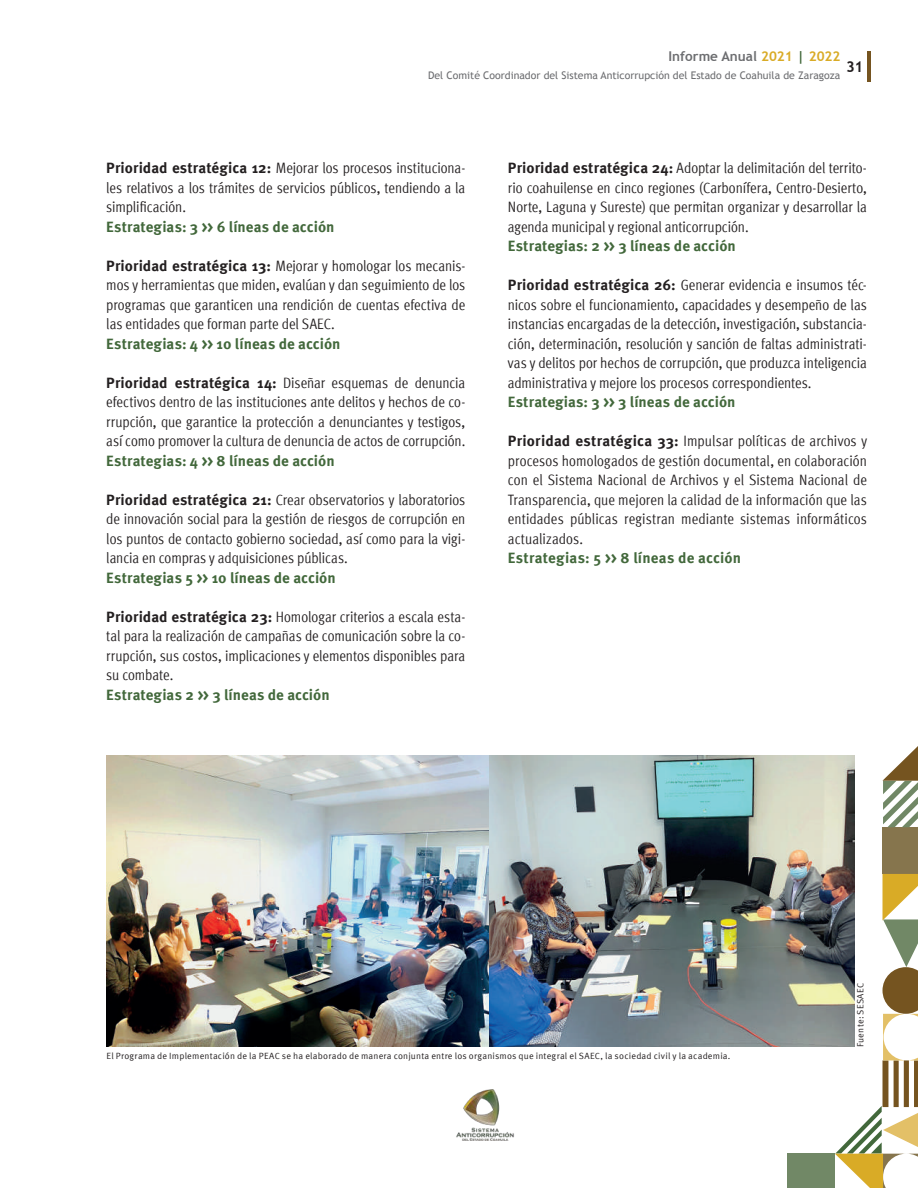
<style>
.page{position:relative;width:918px;height:1188px;background:#fff}
.page>*{position:absolute;margin:0;border:0;box-sizing:border-box;transform-origin:0 0}
.t1{font:condensed 15px/19.5px "Meta Pro";letter-spacing:-.005em;color:#231f20;text-align:justify}
.t2{font:700 15px "Meta Pro";letter-spacing:.01em;color:#42683b}
.t3{font:700 13.5px "Trebuchet MS";color:#6c6d70}
.t4{font:10.5px "Trebuchet MS";color:#6c6d70}
.t5{font:9px "Meta Pro";letter-spacing:.025em;color:#231f20}
.s1{color:#d9ab26}
.s2{color:#42683b}
.s3{font-weight:700;font-stretch:normal}
</style>
<div class="page">
<hr style="left:867px;top:51px;width:4px;height:30px;background:#755420">
<img style="left:456px;top:1089px;width:58px;height:52px">
<div style="left:788px;top:1153px;width:47px;height:35px;background:#718866"></div>
<div style="left:883px;top:827px;width:35px;height:47px;background:#86754d"></div>
<svg style="left:883px;top:746px;width:35px;height:81px"></svg>
<svg style="left:835px;top:874px;width:83px;height:314px"></svg>
<img style="left:489px;top:755px;width:366px;height:292px">
<img style="left:106px;top:755px;width:383px;height:292px">
<p class="t3" style="left:669px;top:48px;width:173px">Informe Anual <span class="s1">2021</span> <span class="s2">|</span> <span class="s1">2022</span></p>
<p class="t4" style="left:428px;top:69px;width:437px">Del Comité Coordinador del Sistema Anticorrupción del Estado de Coahuila de Zaragoza <sup>31</sup></p>
<p class="t1" style="left:106px;top:158px;width:361px"><span class="s3">Prioridad estratégica 12:</span> Mejorar los procesos instituciona&shy;les relativos a los trámites de servicios públicos, tendiendo a la simplificación.</p>
<p class="t2" style="left:106px;top:215px;width:230px">Estrategias: 3 &gt;&gt; 6 líneas de acción</p>
<p class="t1" style="left:106px;top:255px;width:361px"><span class="s3">Prioridad estratégica 13:</span> Mejorar y homologar los mecanis&shy;mos y herramientas que miden, evalúan y dan seguimiento de los programas que garanticen una rendición de cuentas efectiva de las entidades que forman parte del SAEC.</p>
<p class="t2" style="left:106px;top:332px;width:236px">Estrategias: 4 &gt;&gt; 10 líneas de acción</p>
<p class="t1" style="left:106px;top:372px;width:361px"><span class="s3">Prioridad estratégica 14:</span> Diseñar esquemas de denuncia efectivos dentro de las instituciones ante delitos y hechos de co&shy;rrupción, que garantice la protección a denunciantes y testigos, así como promover la cultura de denuncia de actos de corrupción.</p>
<p class="t2" style="left:106px;top:449px;width:230px">Estrategias: 4 &gt;&gt; 8 líneas de acción</p>
<p class="t1" style="left:106px;top:489px;width:361px"><span class="s3">Prioridad estratégica 21:</span> Crear observatorios y laboratorios de innovación social para la gestión de riesgos de corrupción en los puntos de contacto gobierno sociedad, así como para la vigi&shy;lancia en compras y adquisiciones públicas.</p>
<p class="t2" style="left:106px;top:566px;width:231px">Estrategias 5 &gt;&gt; 10 líneas de acción</p>
<p class="t1" style="left:106px;top:606px;width:361px"><span class="s3">Prioridad estratégica 23:</span> Homologar criterios a escala esta&shy;tal para la realización de campañas de comunicación sobre la co&shy;rrupción, sus costos, implicaciones y elementos disponibles para su combate.</p>
<p class="t2" style="left:106px;top:683px;width:225px">Estrategias 2 &gt;&gt; 3 líneas de acción</p>
<p class="t1" style="left:508px;top:158px;width:361px"><span class="s3">Prioridad estratégica 24:</span> Adoptar la delimitación del territo&shy;rio coahuilense en cinco regiones (Carbonífera, Centro-Desierto, Norte, Laguna y Sureste) que permitan organizar y desarrollar la agenda municipal y regional anticorrupción.</p>
<p class="t2" style="left:508px;top:235px;width:229px">Estrategias: 2 &gt;&gt; 3 líneas de acción</p>
<p class="t1" style="left:508px;top:275px;width:361px"><span class="s3">Prioridad estratégica 26:</span> Generar evidencia e insumos téc&shy;nicos sobre el funcionamiento, capacidades y desempeño de las instancias encargadas de la detección, investigación, substancia&shy;ción, determinación, resolución y sanción de faltas administrati&shy;vas y delitos por hechos de corrupción, que produzca inteligencia administrativa y mejore los procesos correspondientes.</p>
<p class="t2" style="left:508px;top:391px;width:229px">Estrategias: 3 &gt;&gt; 3 líneas de acción</p>
<p class="t1" style="left:508px;top:431px;width:361px"><span class="s3">Prioridad estratégica 33:</span> Impulsar políticas de archivos y procesos homologados de gestión documental, en colaboración con el Sistema Nacional de Archivos y el Sistema Nacional de Transparencia, que mejoren la calidad de la información que las entidades públicas registran mediante sistemas informáticos actualizados.</p>
<p class="t2" style="left:508px;top:547px;width:235px">Estrategias: 5 &gt;&gt; 8 líneas de acción</p>
<p class="t5" style="left:854px;top:1047px;width:65px;rotate:-90deg">Fuente: SESAEC</p>
<p class="t5" style="left:107px;top:1049px;width:626px">El Programa de Implementación de la PEAC se ha elaborado de manera conjunta entre los organismos que integral el SAEC, la sociedad civil y la academia.</p>
</div>
